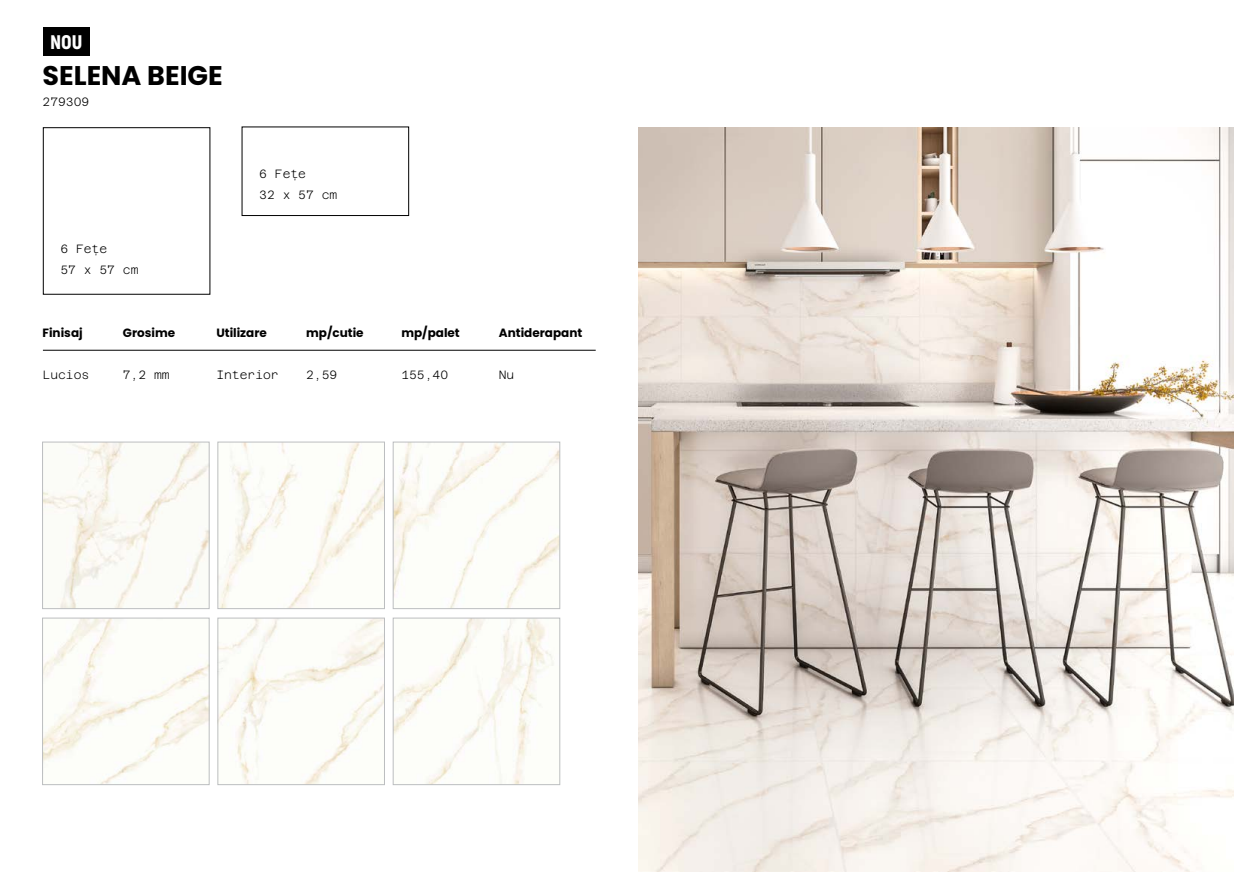
<style>
.page{position:relative;width:1234px;height:872px;background:#fff}
.page>*{position:absolute;margin:0;border:0;box-sizing:border-box;transform-origin:0 0}
.t1{font:700 27px "Poppins";color:#000}
.t2{font:900 19.65px "Akrobat";color:#fff}
.t3{font:100 12px/21px "Azeret Mono";color:#000}
.t4{font:700 12px "Poppins";color:#000}
</style>
<div class="page">
<div style="left:43px;top:127px;width:167px;height:168px;border:1px solid #000"></div>
<hr style="left:43px;top:350px;width:552px;height:1px;background:#000">
<img style="left:44px;top:444px;width:163px;height:163px">
<div style="left:42px;top:442px;width:167px;height:167px;border:1px solid #bcbec0"></div>
<img style="left:44px;top:619px;width:163px;height:164px">
<div style="left:42px;top:617px;width:167px;height:168px;border:1px solid #bcbec0"></div>
<img style="left:219px;top:444px;width:164px;height:163px">
<div style="left:217px;top:442px;width:168px;height:167px;border:1px solid #bcbec0"></div>
<img style="left:395px;top:444px;width:163px;height:163px">
<div style="left:393px;top:442px;width:167px;height:167px;border:1px solid #bcbec0"></div>
<img style="left:219px;top:619px;width:164px;height:164px">
<div style="left:217px;top:617px;width:168px;height:168px;border:1px solid #bcbec0"></div>
<img style="left:395px;top:619px;width:159px;height:164px">
<div style="left:393px;top:617px;width:167px;height:168px;border:1px solid #bcbec0"></div>
<img style="left:638px;top:127px;width:595px;height:745px">
<div style="left:241px;top:127px;width:168px;height:89px;border:1px solid #000"></div>
<div style="left:43px;top:27px;width:46px;height:29px;background:#000"></div>
<h2 class="t2" style="left:50px;top:29px;width:34px">NOU</h2>
<h1 class="t1" style="left:43px;top:59px;width:182px">SELENA BEIGE</h1>
<p class="t3" style="left:43px;top:90px;width:48px">279309</p>
<p class="t3" style="left:60px;top:237px;width:79px">6 Fețe<br>57 x 57 cm</p>
<p class="t3" style="left:259px;top:162px;width:79px">6 Fețe<br>32 x 57 cm</p>
<p class="t4" style="left:43px;top:325px;width:42px">Finisaj</p>
<p class="t4" style="left:123px;top:325px;width:54px">Grosime</p>
<p class="t4" style="left:216px;top:325px;width:52px">Utilizare</p>
<p class="t4" style="left:306px;top:325px;width:59px">mp/cutie</p>
<p class="t4" style="left:401px;top:325px;width:60px">mp/palet</p>
<p class="t4" style="left:498px;top:325px;width:85px">Antiderapant</p>
<p class="t3" style="left:43px;top:363px;width:48px">Lucios</p>
<p class="t3" style="left:123px;top:363px;width:48px">7,2 mm</p>
<p class="t3" style="left:216px;top:363px;width:64px">Interior</p>
<p class="t3" style="left:306px;top:363px;width:33px">2,59</p>
<p class="t3" style="left:401px;top:363px;width:48px">155,40</p>
<p class="t3" style="left:498px;top:363px;width:17px">Nu</p>
</div>
